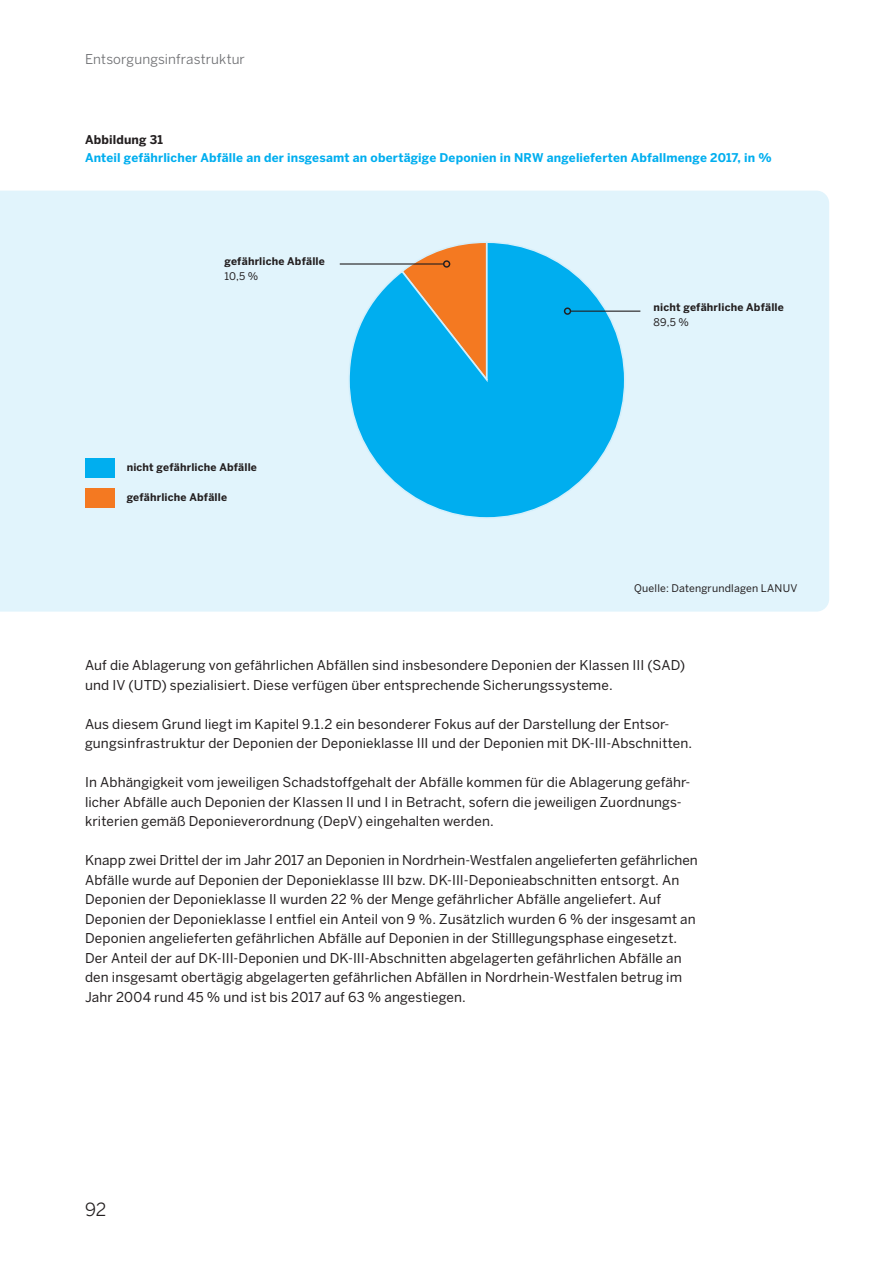
<style>
.page{position:relative;width:893px;height:1263px;background:#fff}
.page>*{position:absolute;margin:0;border:0;box-sizing:border-box;transform-origin:0 0}
.t1{font:18px "Benton Sans";color:#231f20}
._03_Copy_9_pt{font:13.5px/19.5px "Benton Sans";letter-spacing:.01em;color:#231f20}
._04_Subline_9_pt_bd{font:13.5px "Benton Sans";letter-spacing:.01em;color:#6c6d70}
._04_Subline_9_pt_bd-2{font:700 12px "Benton Sans";letter-spacing:.015em;color:#00aeef}
._03b_Copy_9_pt_bold{font:700 12px "Benton Sans";letter-spacing:.015em;color:#231f20}
.Tabellentext{font:700 10.5px "Benton Sans";letter-spacing:.015em;color:#231f20}
._04_Subline_9_pt_bd-3{font:10.5px "Benton Sans";letter-spacing:.02em;color:#231f20}
.Tabellentext-2{font:10.5px "Benton Sans";color:#231f20}
</style>
<div class="page">
<div style="left:0;top:191px;width:829px;height:421px;background:#e1f4fc"></div>
<svg style="left:348px;top:241px;width:278px;height:278px;background:#48bae2"></svg>
<hr style="left:570px;top:311px;width:70px;height:1px;background:#231f20">
<div style="left:564px;top:307px;width:7px;height:8px;border:1px solid #231f20;border-radius:50%"></div>
<hr style="left:340px;top:263px;width:104px;height:2px;background:#231f20">
<div style="left:443px;top:260px;width:7px;height:8px;border:1px solid #231f20;border-radius:50%"></div>
<div style="left:85px;top:458px;width:30px;height:19px;background:#00aeef"></div>
<div style="left:85px;top:488px;width:30px;height:19px;background:#f47921"></div>
<p class="_04_Subline_9_pt_bd" style="left:85px;top:51px;width:161px">Entsorgungsinfrastruktur</p>
<p class="_03b_Copy_9_pt_bold" style="left:85px;top:132px;width:79px">Abbildung 31</p>
<p class="_04_Subline_9_pt_bd-2" style="left:85px;top:150px;width:688px">Anteil gefährlicher Abfälle an der insgesamt an obertägige Deponien in NRW angelieferten Abfallmenge 2017, in %</p>
<p class="Tabellentext" style="left:225px;top:255px;width:102px">gefährliche Abfälle</p>
<p class="Tabellentext-2" style="left:225px;top:270px;width:35px">10,5 %</p>
<p class="Tabellentext" style="left:127px;top:461px;width:132px">nicht gefährliche Abfälle</p>
<p class="Tabellentext" style="left:127px;top:491px;width:102px">gefährliche Abfälle</p>
<p class="Tabellentext" style="left:654px;top:301px;width:132px">nicht gefährliche Abfälle</p>
<p class="Tabellentext-2" style="left:654px;top:316px;width:37px">89,5 %</p>
<p class="_04_Subline_9_pt_bd-3" style="left:634px;top:582px;width:165px">Quelle: Datengrundlagen LANUV</p>
<p class="_03_Copy_9_pt" style="left:85px;top:655px;width:602px">Auf die Ablagerung von gefährlichen Abfällen sind insbesondere Deponien der Klassen III (SAD) und IV (UTD) spezialisiert. Diese verfügen über entsprechende Sicherungssysteme.</p>
<p class="_03_Copy_9_pt" style="left:85px;top:714px;width:609px">Aus diesem Grund liegt im Kapitel 9.1.2 ein besonderer Fokus auf der Darstellung der Entsor&shy;gungsinfrastruktur der Deponien der Deponieklasse III und der Deponien mit DK-III-Abschnitten.</p>
<p class="_03_Copy_9_pt" style="left:85px;top:772px;width:607px">In Abhängigkeit vom jeweiligen Schadstoffgehalt der Abfälle kommen für die Ablagerung gefähr&shy;licher Abfälle auch Deponien der Klassen II und I in Betracht, sofern die jeweiligen Zuordnungs&shy;kriterien gemäß Deponieverordnung (DepV) eingehalten werden.</p>
<p class="_03_Copy_9_pt" style="left:85px;top:850px;width:614px">Knapp zwei Drittel der im Jahr 2017 an Deponien in Nordrhein-Westfalen angelieferten gefährlichen Abfälle wurde auf Deponien der Deponieklasse III bzw. DK-III-Deponieabschnitten entsorgt. An Deponien der Deponieklasse II wurden 22 % der Menge gefährlicher Abfälle angeliefert. Auf Deponien der Deponieklasse I entfiel ein Anteil von 9 %. Zusätzlich wurden 6 % der insgesamt an Deponien angelieferten gefährlichen Abfälle auf Deponien in der Stilllegungsphase eingesetzt.<br>Der Anteil der auf DK-III-Deponien und DK-III-Abschnitten abgelagerten gefährlichen Abfälle an den insgesamt obertägig abgelagerten gefährlichen Abfällen in Nordrhein-Westfalen betrug im Jahr 2004 rund 45 % und ist bis 2017 auf 63 % angestiegen.</p>
<h1 class="t1" style="left:85px;top:1199px;width:23px">92</h1>
</div>
